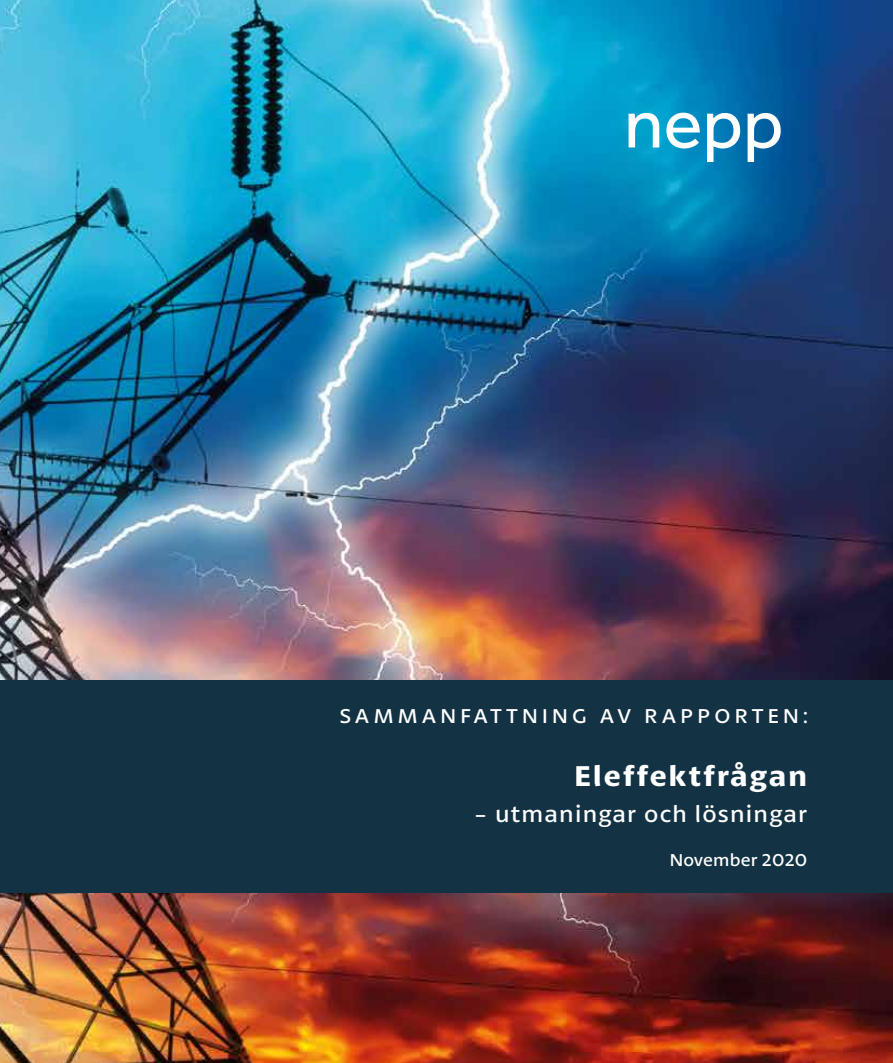
<style>
.page{position:relative;width:893px;height:1063px;background:#fff}
.page>*{position:absolute;margin:0;border:0;box-sizing:border-box;transform-origin:0 0}
.t1{font:600 30px "Petala Pro";letter-spacing:.075em;color:#fff}
.t2{font:24px "Petala Pro";letter-spacing:.05em;color:#fff}
.t3{font:21px "Petala Pro";letter-spacing:.2em;color:#fff}
.t4{font:18px "Petala Pro";letter-spacing:.01em;color:#fff}
</style>
<div class="page">
<img style="left:0;top:0;width:893px;height:1063px">
<div style="left:0;top:680px;width:893px;height:213px;background:#133344"></div>
<svg style="left:628px;top:113px;width:31px;height:34px"></svg>
<svg style="left:666px;top:113px;width:34px;height:35px"></svg>
<svg style="left:707px;top:113px;width:33px;height:49px"></svg>
<svg style="left:747px;top:113px;width:34px;height:49px"></svg>
<p class="t3" style="left:340px;top:704px;width:470px">SAMMANFATTNING AV RAPPORTEN:</p>
<h1 class="t1" style="left:574px;top:759px;width:234px">Eleffektfrågan</h1>
<p class="t2" style="left:474px;top:801px;width:335px">- utmaningar och lösningar</p>
<p class="t4" style="left:670px;top:850px;width:139px">November 2020</p>
</div>
